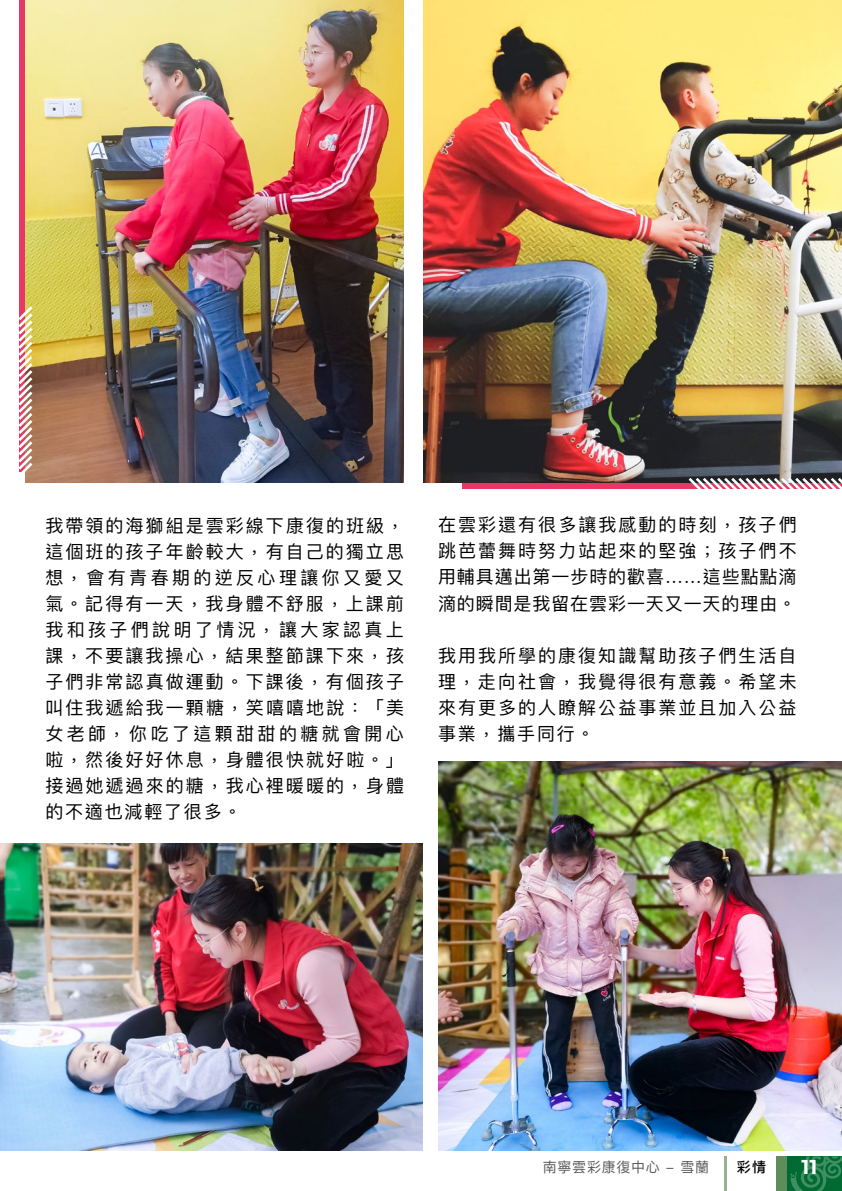
<style>
.page{position:relative;width:842px;height:1191px;background:#fff}
.page>*{position:absolute;margin:0;border:0;box-sizing:border-box;transform-origin:0 0}
.t1{font:700 20px "Montserrat Alternates";color:#fff}
.t2{font:18px/26px "Ping Fang TC";letter-spacing:.115em;color:#000;text-align:justify}
.t3{font:14px "Ping Fang HK";letter-spacing:.05em;color:#595757}
.t4{font:500 14px "Ping Fang TC";color:#000}
</style>
<div class="page">
<img style="left:26px;top:0;width:378px;height:483px">
<img style="left:424px;top:0;width:418px;height:483px">
<img style="left:0;top:844px;width:422px;height:307px">
<img style="left:438px;top:762px;width:404px;height:389px">
<svg style="left:686px;top:475px;width:156px;height:14px"></svg>
<svg style="left:19px;top:303px;width:16px;height:176px"></svg>
<svg style="left:786px;top:1156px;width:3px;height:35px"></svg>
<div style="left:776px;top:1156px;width:10px;height:35px;background:#5e8c5b"></div>
<hr style="left:724px;top:1156px;width:3px;height:35px;background:#9ab18f">
<svg style="left:789px;top:1156px;width:53px;height:35px;background:#177744"></svg>
<p class="t2" style="left:45px;top:512px;width:360px">我帶領的海獅組是雲彩線下康復的班級，這個班的孩子年齡較大，有自己的獨立思想，會有青春期的逆反心理讓你又愛又氣。記得有一天，我身體不舒服，上課前我和孩子們說明了情況，讓大家認真上課，不要讓我操心，結果整節課下來，孩子們非常認真做運動。下課後，有個孩子叫住我遞給我一顆糖，笑嘻嘻地說：「美女老師，你吃了這顆甜甜的糖就會開心啦，然後好好休息，身體很快就好啦。」接過她遞過來的糖，我心裡暖暖的，身體的不適也減輕了很多。</p>
<p class="t2" style="left:438px;top:512px;width:360px">在雲彩還有很多讓我感動的時刻，孩子們跳芭蕾舞時努力站起來的堅強；孩子們不用輔具邁出第一步時的歡喜……這些點點滴滴的瞬間是我留在雲彩一天又一天的理由。</p>
<p class="t2" style="left:438px;top:642px;width:360px">我用我所學的康復知識幫助孩子們生活自理，走向社會，我覺得很有意義。希望未來有更多的人瞭解公益事業並且加入公益事業，攜手同行。</p>
<p class="t3" style="left:543px;top:1158px;width:168px">南寧雲彩康復中心 - 雪蘭</p>
<p class="t4" style="left:737px;top:1158px;width:31px">彩情</p>
<p class="t1" style="left:801px;top:1153px;width:17px">11</p>
</div>
